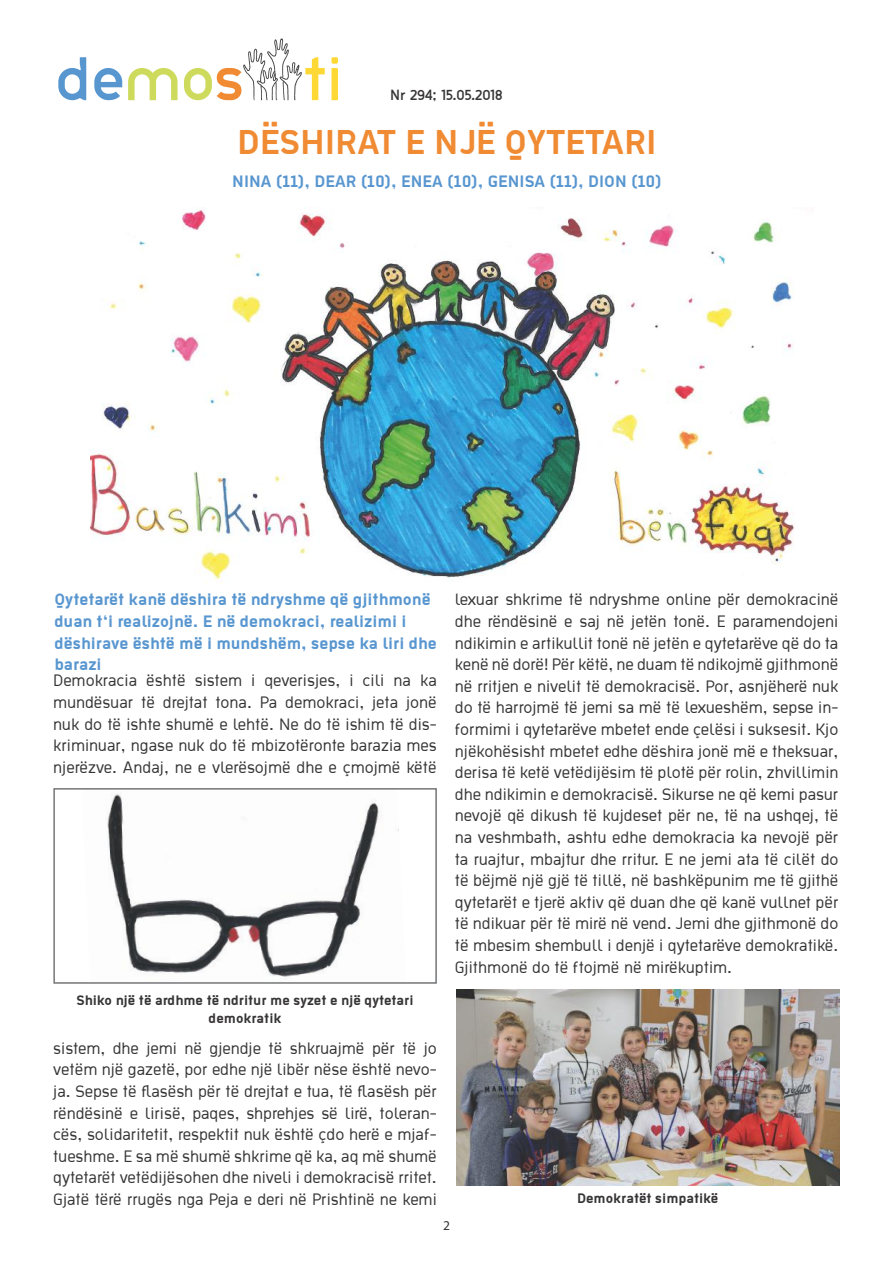
<style>
.page{position:relative;width:893px;height:1263px;background:#fff}
.page>*{position:absolute;margin:0;border:0;box-sizing:border-box;transform-origin:0 0}
.t1{font:700 37.5px "Ekstropia";color:#f08b34}
.t2{font:18px/21.6px "Ekstropia";color:#363435;text-align:justify}
.t3{font:700 18px/21.6px "Ekstropia";color:#5896d0}
.t4{font:700 15px/18px "Ekstropia";color:#363435;text-align:center}
.t5{font:13.5px "Thelbi Kujtesa";color:#363435}
.t6{font:13.5px "Myriad Pro";color:#363435}
</style>
<div class="page">
<svg style="left:58px;top:57px;width:28px;height:43px"></svg>
<svg style="left:94px;top:68px;width:28px;height:32px"></svg>
<svg style="left:128px;top:68px;width:50px;height:32px"></svg>
<svg style="left:331px;top:57px;width:7px;height:43px"></svg>
<svg style="left:184px;top:38px;width:141px;height:62px"></svg>
<img style="left:91px;top:207px;width:703px;height:373px">
<img style="left:456px;top:990px;width:383px;height:195px">
<img style="left:107px;top:794px;width:292px;height:183px">
<div style="left:53px;top:788px;width:384px;height:196px;border:2px solid #737577"></div>
<p class="t5" style="left:390px;top:85px;width:114px">Nr 294; 15.05.2018</p>
<h1 class="t1" style="left:237px;top:120px;width:421px">DËSHIRAT E NJË QYTETARI</h1>
<p class="t3" style="left:232px;top:169px;width:431px">NINA (11), DEAR (10), ENEA (10), GENISA (11), DION (10)</p>
<p class="t3" style="left:54px;top:588px;width:384px">Qytetarët kanë dëshira të ndryshme që gjithmonë duan t‘i realizojnë. E në demokraci, realizimi i dëshirave është më i mundshëm, sepse ka liri dhe barazi</p>
<p class="t2" style="left:53px;top:669px;width:385px">Demokracia është sistem i qeverisjes, i cili na ka mundësuar të drejtat tona. Pa demokraci, jeta jonë nuk do të ishte shumë e lehtë. Ne do të ishim të dis&shy;kriminuar, ngase nuk do të mbizotëronte barazia mes njerëzve. Andaj, ne e vlerësojmë dhe e çmojmë këtë</p>
<p class="t4" style="left:76px;top:990px;width:339px">Shiko një të ardhme të ndritur me syzet e një qytetari demokratik</p>
<p class="t2" style="left:53px;top:1036px;width:385px">sistem, dhe jemi në gjendje të shkruajmë për të jo vetëm një gazetë, por edhe një libër nëse është nevo&shy;ja. Sepse të flasësh për të drejtat e tua, të flasësh për rëndësinë e lirisë, paqes, shprehjes së lirë, toleran&shy;cës, solidaritetit, respektit nuk është çdo herë e mjaf&shy;tueshme. E sa më shumë shkrime që ka, aq më shumë qytetarët vetëdijësohen dhe niveli i demokracisë rritet.<br>Gjatë tërë rrugës nga Peja e deri në Prishtinë ne kemi</p>
<p class="t2" style="left:455px;top:588px;width:385px">lexuar shkrime të ndryshme online për demokracinë dhe rëndësinë e saj në jetën tonë. E paramendojeni ndikimin e artikullit tonë në jetën e qytetarëve që do ta kenë në dorë! Për këtë, ne duam të ndikojmë gjithmonë në rritjen e nivelit të demokracisë. Por, asnjëherë nuk do të harrojmë të jemi sa më të lexueshëm, sepse in&shy;formimi i qytetarëve mbetet ende çelësi i suksesit. Kjo njëkohësisht mbetet edhe dëshira jonë më e theksuar, derisa të ketë vetëdijësim të plotë për rolin, zhvillimin dhe ndikimin e demokracisë. Sikurse ne që kemi pasur nevojë që dikush të kujdeset për ne, të na ushqej, të na veshmbath, ashtu edhe demokracia ka nevojë për ta ruajtur, mbajtur dhe rritur. E ne jemi ata të cilët do të bëjmë një gjë të tillë, në bashkëpunim me të gjithë qytetarët e tjerë aktiv që duan dhe që kanë vullnet për të ndikuar për të mirë në vend. Jemi dhe gjithmonë do të mbesim shembull i denjë i qytetarëve demokratikë.<br>Gjithmonë do të ftojmë në mirëkuptim.</p>
<p class="t4" style="left:577px;top:1188px;width:143px">Demokratët simpatikë</p>
<p class="t6" style="left:443px;top:1217px;width:8px">2</p>
</div>
